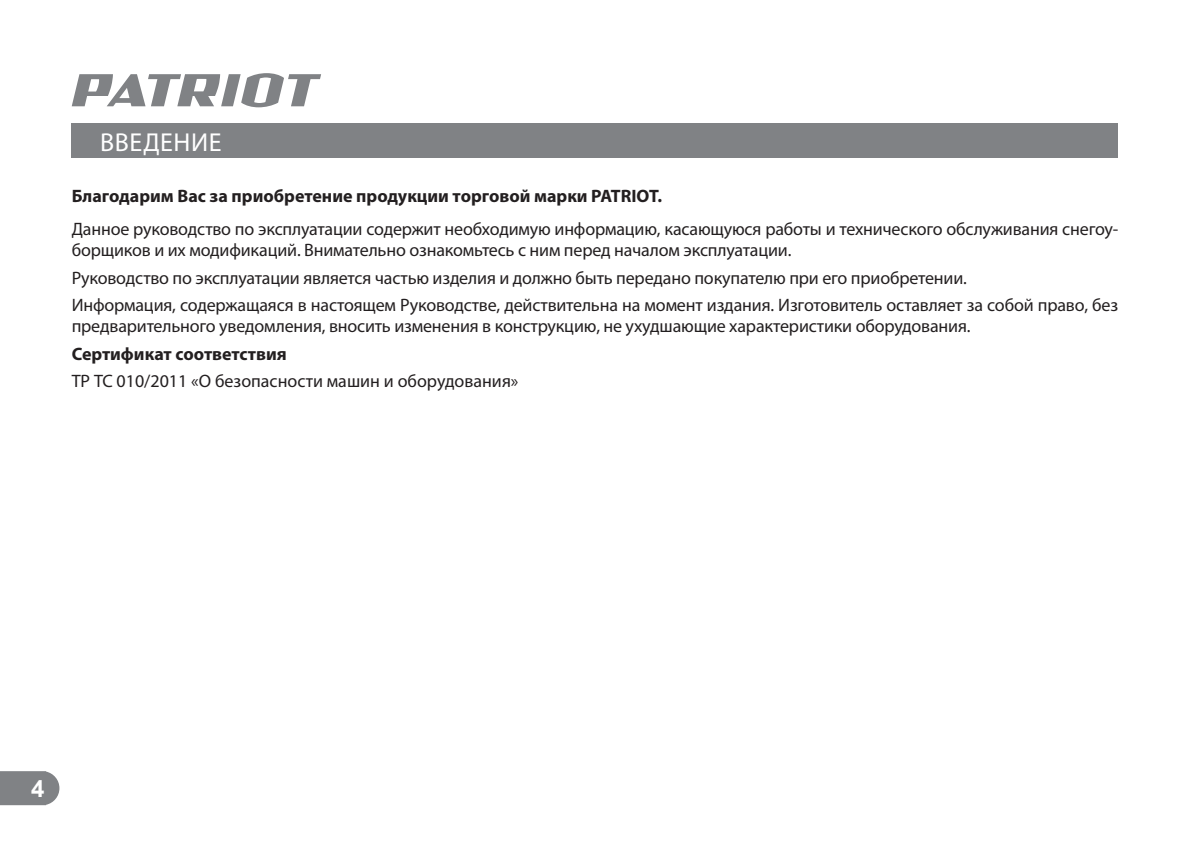
<style>
.page{position:relative;width:1191px;height:843px;background:#fff}
.page>*{position:absolute;margin:0;border:0;box-sizing:border-box;transform-origin:0 0}
.t1{font:26px "Myriad Pro";letter-spacing:.02em;color:#fff}
.t2{font:700 24px "Arial";color:#fff}
.t3{font:18px/21.6px "Myriad Pro";letter-spacing:-.01em;color:#231f20}
.t4{font:700 18px "Myriad Pro";color:#231f20}
</style>
<div class="page">
<svg style="left:0;top:771px;width:59px;height:34px;background:#87898c"></svg>
<svg style="left:72px;top:73px;width:249px;height:34px"></svg>
<div style="left:72px;top:124px;width:1046px;height:34px;background:#808285"></div>
<h1 class="t1" style="left:100px;top:130px;width:123px">ВВЕДЕНИЕ</h1>
<p class="t4" style="left:72px;top:188px;width:592px">Благодарим Вас за приобретение продукции торговой марки PATRIOT.</p>
<p class="t3" style="left:72px;top:219px;width:1048px">Данное руководство по эксплуатации содержит необходимую информацию, касающуюся работы и технического обслуживания снегоу&shy;борщиков и их модификаций. Внимательно ознакомьтесь с ним перед началом эксплуатации.</p>
<p class="t3" style="left:72px;top:265px;width:1048px;line-height:27.2px">Руководство по эксплуатации является частью изделия и должно быть передано покупателю при его приобретении.<br>Информация, содержащаяся в настоящем Руководстве, действительна на момент издания. Изготовитель оставляет за собой право, без</p>
<p class="t3" style="left:72px;top:316px;width:900px">предварительного уведомления, вносить изменения в конструкцию, не ухудшающие характеристики оборудования.</p>
<p class="t4" style="left:72px;top:346px;width:217px">Сертификат соответствия</p>
<p class="t3" style="left:72px;top:371px;width:448px">ТР ТС 010/2011 «О безопасности машин и оборудования»</p>
<h2 class="t2" style="left:31px;top:774px;width:15px">4</h2>
</div>
